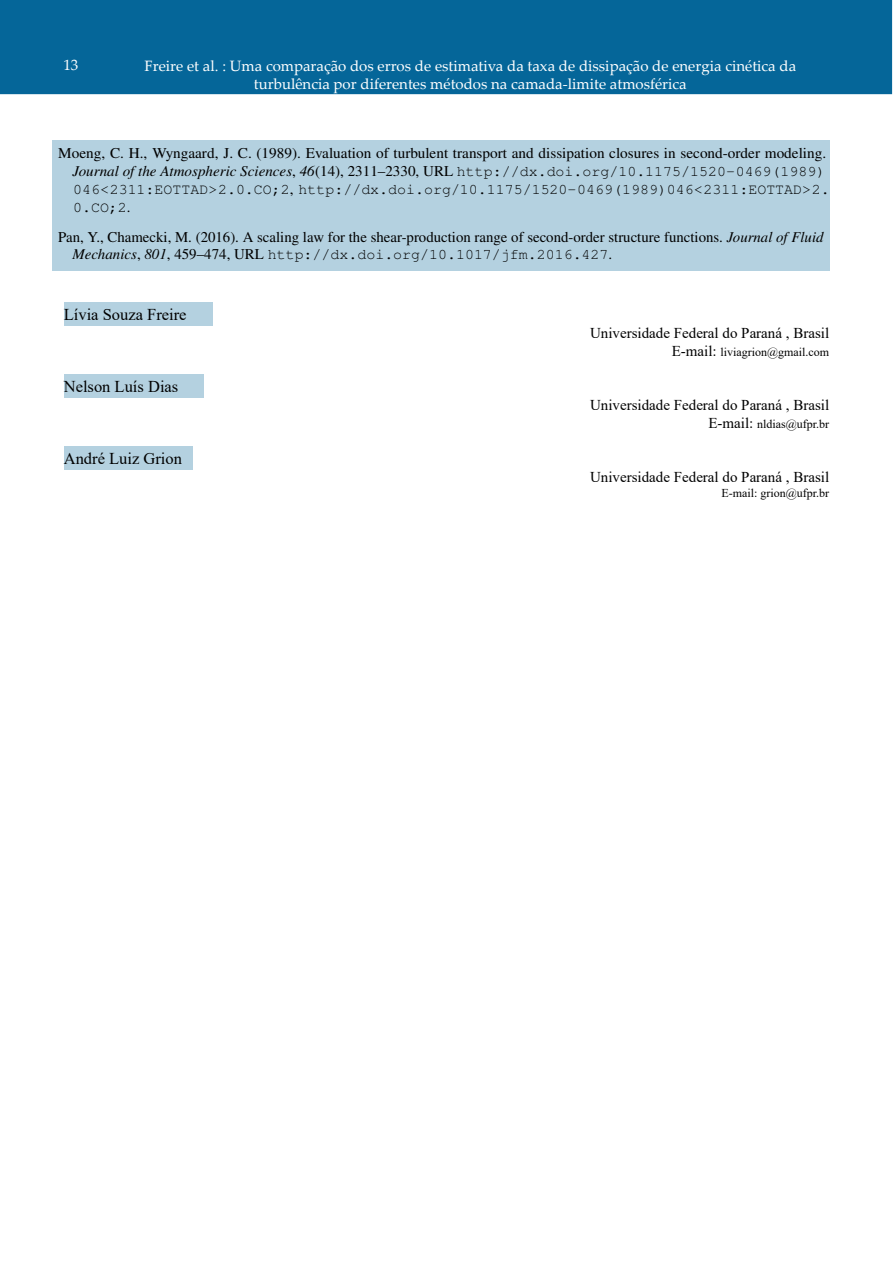
<style>
.page{position:relative;width:893px;height:1263px;background:#fff}
.page>*{position:absolute;margin:0;border:0;box-sizing:border-box;transform-origin:0 0}
.t1{font:16.5px "Times New Roman";color:#000}
.t2{font:15px/18px "Nimbus Mon L";color:#000}
.t3{font:15px "Nimbus Rom No 9 L";color:#000}
.t4{font:15px/18px "Palatino Linotype";color:#fff;text-align:center}
.t5{font:15px "Times New Roman";color:#000}
.t6{font:12px "Times New Roman";color:#000}
.s1{font-family:"Nimbus Rom No 9 L";font-style:italic}
.s2{font-family:"Nimbus Rom No 9 L"}
.s3{font-style:italic}
.s4{font-size:15px}
</style>
<div class="page">
<div style="left:0;top:0;width:892px;height:94px;background:#056699"></div>
<div style="left:64px;top:302px;width:149px;height:23px;background:#b4d1e0"></div>
<div style="left:64px;top:446px;width:128px;height:23px;background:#b4d1e0"></div>
<div style="left:64px;top:374px;width:140px;height:23px;background:#b4d1e0"></div>
<div style="left:53px;top:140px;width:777px;height:131px;background:#b4d1e0"></div>
<p class="t4" style="left:63px;top:55px;width:16px">13</p>
<p class="t4" style="left:144px;top:57px;width:653px">Freire et al. : Uma comparação dos erros de estimativa da taxa de dissipação de energia cinética da turbulência por diferentes métodos na camada-limite atmosférica</p>
<p class="t3" style="left:58px;top:144px;width:769px">Moeng, C. H., Wyngaard, J. C. (1989). Evaluation of turbulent transport and dissipation closures in second-order modeling.</p>
<p class="t2" style="left:72px;top:162px;width:759px"><span class="s1">Journal of the Atmospheric Sciences</span><span class="s2">,</span> <span class="s1">46</span><span class="s2">(14), 2311–2330, URL</span> http://dx.doi.org/10.1175/1520-0469(1989)<br>046&lt;2311:EOTTAD&gt;2.0.CO;2<span class="s2">,</span> http://dx.doi.org/10.1175/1520-0469(1989)046&lt;2311:EOTTAD&gt;2.<br>0.CO;2<span class="s2">.</span></p>
<p class="t3" style="left:58px;top:228px;width:767px">Pan, Y., Chamecki, M. (2016). A scaling law for the shear-production range of second-order structure functions. <span class="s3">Journal of Fluid</span></p>
<p class="t2" style="left:72px;top:246px;width:541px"><span class="s1">Mechanics</span><span class="s2">,</span> <span class="s1">801</span><span class="s2">, 459–474, URL</span> http://dx.doi.org/10.1017/jfm.2016.427<span class="s2">.</span></p>
<p class="t1" style="left:64px;top:303px;width:124px">Lívia Souza Freire</p>
<p class="t1" style="left:64px;top:375px;width:116px">Nelson Luís Dias</p>
<p class="t1" style="left:64px;top:447px;width:120px">André Luiz Grion</p>
<p class="t5" style="left:590px;top:323px;width:241px">Universidade Federal do Paraná , Brasil</p>
<p class="t6" style="left:672px;top:344px;width:159px"><span class="s4">E-mail:</span> liviagrion@gmail.com</p>
<p class="t5" style="left:590px;top:395px;width:241px">Universidade Federal do Paraná , Brasil</p>
<p class="t6" style="left:708px;top:416px;width:122px"><span class="s4">E-mail:</span> nldias@ufpr.br</p>
<p class="t5" style="left:590px;top:467px;width:241px">Universidade Federal do Paraná , Brasil</p>
<p class="t6" style="left:721px;top:484px;width:109px">E-mail: grion@ufpr.br</p>
</div>
